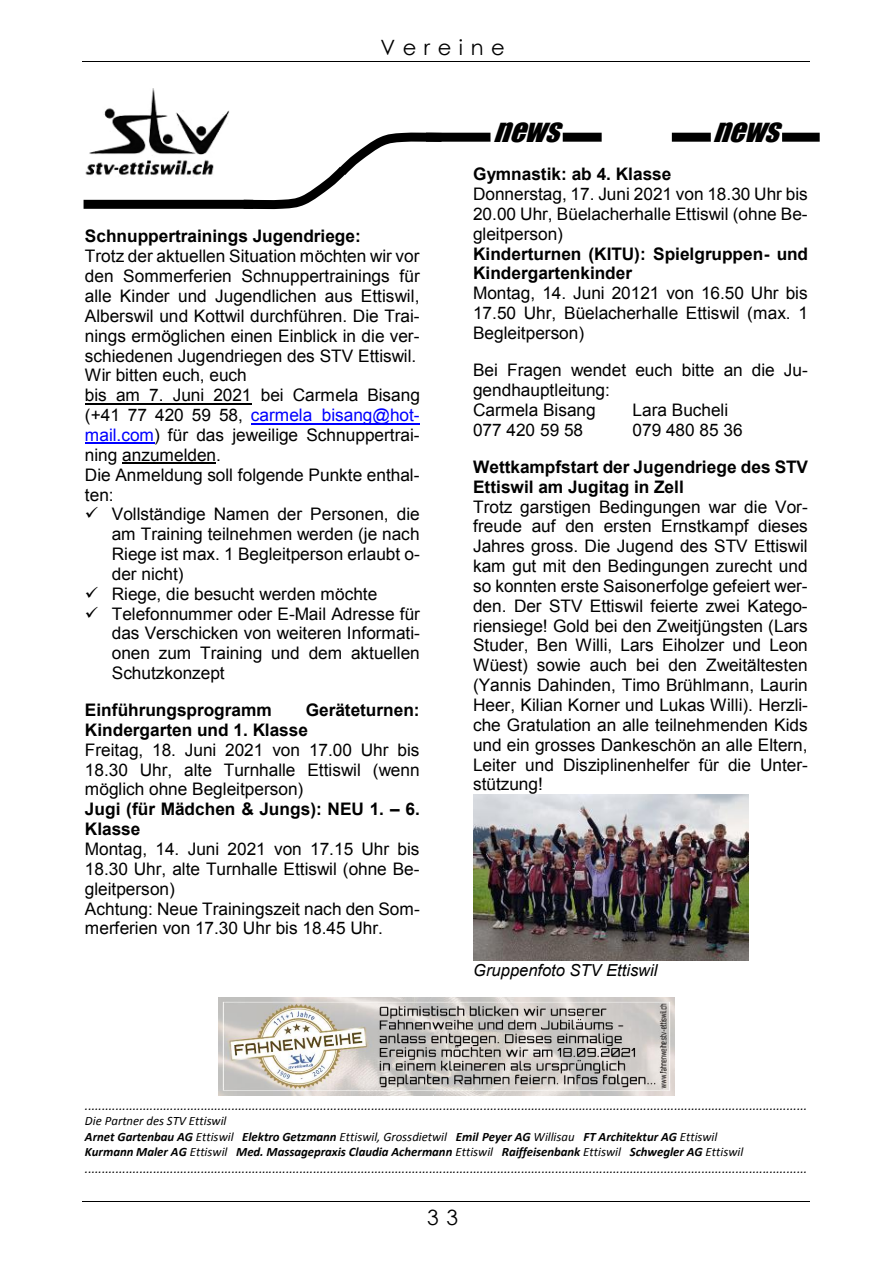
<style>
.page{position:relative;width:893px;height:1263px;background:#fff}
.page>*{position:absolute;margin:0;border:0;box-sizing:border-box;transform-origin:0 0}
.t1{font:italic 30px "Impact";color:#000}
.t2{font:21px "Century Gothic";letter-spacing:.355em;color:#000}
.t3{font:17.25px/19.8px "Arial";letter-spacing:-.005em;color:#000;text-align:justify}
.t4{font:700 17.25px/19.8px "Arial";color:#000}
.t5{font:italic 16.5px "Arial";color:#000}
.t6{font:italic 13.5px "Calibri";color:#000}
.t7{font:italic 700 12.75px "Calibri";color:#000}
.t8{font:italic 12.75px "Calibri";color:#000}
.s1{color:#00f}
.s2{font-weight:400}
</style>
<div class="page">
<hr style="left:83px;top:61px;width:727px;height:1px;background:#000">
<hr style="left:83px;top:1201px;width:727px;height:1px;background:#000">
<img style="left:85px;top:88px;width:145px;height:89px">
<hr style="left:85px;top:403px;width:167px;height:1px;background:#000">
<hr style="left:251px;top:423px;width:169px;height:1px;background:#00f">
<hr style="left:85px;top:443px;width:69px;height:1px;background:#00f">
<hr style="left:122px;top:462px;width:94px;height:2px;background:#000">
<img style="left:473px;top:794px;width:276px;height:166px">
<img style="left:218px;top:998px;width:456px;height:98px">
<div style="left:426px;top:133px;width:64px;height:9px;background:#000"></div>
<svg style="left:234px;top:132px;width:217px;height:78px"></svg>
<div style="left:672px;top:133px;width:39px;height:9px;background:#000"></div>
<div style="left:563px;top:133px;width:39px;height:9px;background:#000"></div>
<div style="left:782px;top:133px;width:38px;height:9px;background:#000"></div>
<div style="left:84px;top:200px;width:169px;height:9px;background:#000"></div>
<p class="t2" style="left:381px;top:34px;width:126px">Vereine</p>
<p class="t4" style="left:85px;top:227px;width:277px">Schnuppertrainings Jugendriege:</p>
<p class="t3" style="left:85px;top:247px;width:336px">Trotz der aktuellen Situation möchten wir vor den Sommerferien Schnuppertrainings für alle Kinder und Jugendlichen aus Ettiswil, Alberswil und Kottwil durchführen. Die Trai&shy;nings ermöglichen einen Einblick in die ver&shy;schiedenen Jugendriegen des STV Ettiswil.</p>
<p class="t3" style="left:85px;top:366px;width:163px">Wir bitten euch, euch</p>
<p class="t3" style="left:85px;top:385px;width:337px">bis am 7. Juni 2021 bei Carmela Bisang (+41 77 420 59 58, <span class="s1">carmela_bisang@hot&shy;mail.com</span>) für das jeweilige Schnuppertrai&shy;ning anzumelden.</p>
<p class="t3" style="left:85px;top:465px;width:336px">Die Anmeldung soll folgende Punkte enthal&shy;ten:</p>
<p class="t3" style="left:112px;top:505px;width:310px;text-indent:-27px">✓ Vollständige Namen der Personen, die am Training teilnehmen werden (je nach Riege ist max. 1 Begleitperson erlaubt o&shy;der nicht)</p>
<p class="t3" style="left:85px;top:584px;width:294px">✓ Riege, die besucht werden möchte</p>
<p class="t3" style="left:112px;top:604px;width:310px;text-indent:-27px">✓ Telefonnummer oder E-Mail Adresse für das Verschicken von weiteren Informati&shy;onen zum Training und dem aktuellen Schutzkonzept</p>
<p class="t4" style="left:85px;top:701px;width:188px">Einführungsprogramm</p>
<p class="t4" style="left:85px;top:701px;width:336px;text-indent:221px">Geräteturnen:<br>Kindergarten und 1. Klasse</p>
<p class="t3" style="left:85px;top:740px;width:336px">Freitag, 18. Juni 2021 von 17.00 Uhr bis 18.30 Uhr, alte Turnhalle Ettiswil (wenn möglich ohne Begleitperson)</p>
<p class="t4" style="left:85px;top:800px;width:336px">Jugi (für Mädchen &amp; Jungs): NEU 1. – 6.<br>Klasse</p>
<p class="t3" style="left:85px;top:839px;width:336px">Montag, 14. Juni 2021 von 17.15 Uhr bis 18.30 Uhr, alte Turnhalle Ettiswil (ohne Be&shy;gleitperson)</p>
<p class="t3" style="left:85px;top:899px;width:337px">Achtung: Neue Trainingszeit nach den Som&shy;merferien von 17.30 Uhr bis 18.45 Uhr.</p>
<p class="t1" style="left:493px;top:111px;width:76px">NEWS</p>
<p class="t1" style="left:713px;top:111px;width:76px">NEWS</p>
<p class="t4" style="left:473px;top:165px;width:200px">Gymnastik: ab 4. Klasse</p>
<p class="t3" style="left:473px;top:184px;width:336px">Donnerstag, 17. Juni 2021 von 18.30 Uhr bis 20.00 Uhr, Büelacherhalle Ettiswil (ohne Be&shy;gleitperson)</p>
<p class="t4" style="left:473px;top:244px;width:336px">Kinderturnen (KITU): Spielgruppen- und<br>Kindergartenkinder</p>
<p class="t3" style="left:473px;top:284px;width:336px">Montag, 14. Juni 20121 von 16.50 Uhr bis 17.50 Uhr, Büelacherhalle Ettiswil (max. 1<br>Begleitperson)</p>
<p class="t3" style="left:473px;top:360px;width:336px">Bei Fragen wendet euch bitte an die Ju&shy;gendhauptleitung:</p>
<p class="t3" style="left:473px;top:400px;width:124px">Carmela Bisang</p>
<p class="t3" style="left:633px;top:400px;width:97px">Lara Bucheli</p>
<p class="t3" style="left:473px;top:420px;width:112px">077 420 59 58</p>
<p class="t3" style="left:633px;top:420px;width:112px">079 480 85 36</p>
<p class="t4" style="left:473px;top:457px;width:336px">Wettkampfstart der Jugendriege des STV<br>Ettiswil am Jugitag in Zell</p>
<p class="t3" style="left:473px;top:497px;width:336px">Trotz garstigen Bedingungen war die Vor&shy;freude auf den ersten Ernstkampf dieses Jahres gross. Die Jugend des STV Ettiswil kam gut mit den Bedingungen zurecht und so konnten erste Saisonerfolge gefeiert wer&shy;den. Der STV Ettiswil feierte zwei Katego&shy;riensiege! Gold bei den Zweitjüngsten (Lars Studer, Ben Willi, Lars Eiholzer und Leon Wüest) sowie auch bei den Zweitältesten (Yannis Dahinden, Timo Brühlmann, Laurin Heer, Kilian Korner und Lukas Willi). Herzli&shy;che Gratulation an alle teilnehmenden Kids und ein grosses Dankeschön an alle Eltern, Leiter und Disziplinenhelfer für die Unter&shy;stützung!</p>
<h3 class="t5" style="left:473px;top:959px;width:186px">Gruppenfoto STV Ettiswil</h3>
<p class="t6" style="left:85px;top:1099px;width:724px">....................................................................................................................................................................................................................</p>
<p class="t8" style="left:85px;top:1116px;width:143px">Die Partner des STV Ettiswil</p>
<p class="t7" style="left:85px;top:1131px;width:634px">Arnet Gartenbau AG <span class="s2">Ettiswil</span> Elektro Getzmann <span class="s2">Ettiswil, Grossdietwil</span> Emil Peyer AG <span class="s2">Willisau</span> FT Architektur AG <span class="s2">Ettiswil</span></p>
<p class="t7" style="left:85px;top:1147px;width:660px">Kurmann Maler AG <span class="s2">Ettiswil</span> Med. Massagepraxis Claudia Achermann <span class="s2">Ettiswil</span> Raiffeisenbank <span class="s2">Ettiswil</span> Schwegler AG <span class="s2">Ettiswil</span></p>
<p class="t6" style="left:85px;top:1163px;width:724px">....................................................................................................................................................................................................................</p>
<p class="t2" style="left:427px;top:1203px;width:32px">3 3</p>
</div>
